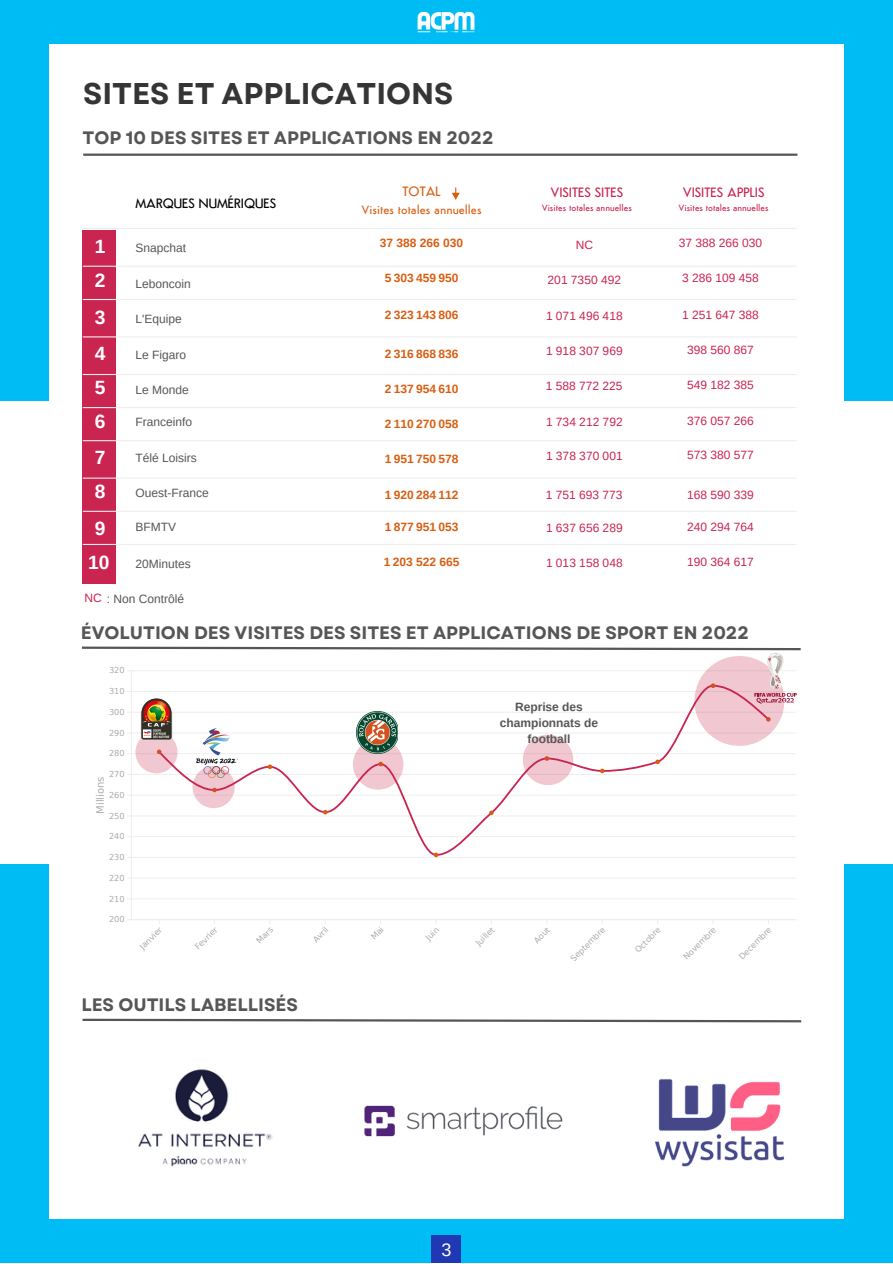
<style>
.page{position:relative;width:893px;height:1264px;background:#fff}
.page>*{position:absolute;margin:0;border:0;box-sizing:border-box;transform-origin:0 0}
.t1{font:700 30px "Garet";color:#353535}
.t2{font:700 19.2px/34.5px "Arimo";color:#fff}
.t3{font:700 18px "Garet";color:#565656}
.t4{font:18px "Arimo";color:#fff}
.t5{font:500 13.5px "Semplicita";color:#ca2451}
.t6{font:500 13.5px "Semplicita";color:#000}
.t7{font:500 13.5px "Semplicita";color:#d85e12}
.t8{font:12px "Arimo";color:#ca2451}
.t9{font:12px "Arimo";color:#565656}
.t10{font:700 12px "Arimo";color:#d85e12}
.t11{font:700 12px/16px "Arimo";color:#565656;text-align:center}
.t12{font:500 12px "Semplicita";color:#d85e12}
.t13{font:10.05px "DejaVu Sans";color:#aaa}
.t14{font:500 9px "Semplicita";color:#ca2451}
.t15{font:8.25px "DejaVu Sans";color:#aaa}
.s1{color:#ca2451}
</style>
<div class="page">
<div style="left:0;top:0;width:892px;height:1262px;background:#00bcf4"></div>
<div style="left:0;top:401px;width:892px;height:462px;background:#fff"></div>
<div style="left:49px;top:45px;width:794px;height:1173px;background:#fff"></div>
<hr style="left:131px;top:898px;width:665px;height:1px;background:#eee">
<hr style="left:131px;top:877px;width:665px;height:1px;background:#eee">
<hr style="left:131px;top:857px;width:665px;height:1px;background:#eee">
<hr style="left:131px;top:836px;width:665px;height:1px;background:#eee">
<hr style="left:131px;top:815px;width:665px;height:1px;background:#eee">
<hr style="left:131px;top:794px;width:665px;height:1px;background:#eee">
<hr style="left:131px;top:774px;width:665px;height:1px;background:#eee">
<hr style="left:131px;top:753px;width:665px;height:1px;background:#eee">
<hr style="left:131px;top:732px;width:665px;height:1px;background:#eee">
<hr style="left:131px;top:711px;width:665px;height:1px;background:#eee">
<hr style="left:131px;top:919px;width:665px;height:1px;background:#eee">
<hr style="left:131px;top:670px;width:1px;height:249px;background:#eee">
<svg style="left:157px;top:704px;width:613px;height:152px"></svg>
<svg style="left:268px;top:764px;width:4px;height:5px"></svg>
<svg style="left:323px;top:810px;width:4px;height:4px"></svg>
<svg style="left:434px;top:852px;width:4px;height:5px"></svg>
<svg style="left:489px;top:810px;width:4px;height:5px"></svg>
<svg style="left:600px;top:768px;width:4px;height:5px"></svg>
<svg style="left:655px;top:759px;width:4px;height:5px"></svg>
<div style="left:431px;top:1235px;width:29px;height:27px;background:#2038b4"></div>
<img style="left:405px;top:11px;width:81px;height:34px">
<hr style="left:83px;top:153px;width:714px;height:3px;background:#565656">
<div style="left:83px;top:230px;width:33px;height:353px;background:#ca2451"></div>
<hr style="left:83px;top:228px;width:713px;height:1px;background:#eee">
<hr style="left:83px;top:266px;width:713px;height:1px;background:#eee">
<hr style="left:83px;top:299px;width:713px;height:1px;background:#eee">
<hr style="left:83px;top:336px;width:713px;height:1px;background:#eee">
<hr style="left:83px;top:374px;width:713px;height:1px;background:#eee">
<hr style="left:83px;top:407px;width:713px;height:1px;background:#eee">
<hr style="left:83px;top:440px;width:713px;height:1px;background:#eee">
<hr style="left:83px;top:477px;width:713px;height:1px;background:#eee">
<hr style="left:83px;top:510px;width:713px;height:2px;background:#eee">
<hr style="left:83px;top:544px;width:713px;height:1px;background:#eee">
<svg style="left:451px;top:187px;width:9px;height:13px"></svg>
<svg style="left:82px;top:1018px;width:720px;height:5px"></svg>
<svg style="left:135px;top:731px;width:42px;height:42px"></svg>
<img style="left:140px;top:704px;width:32px;height:35px">
<svg style="left:353px;top:739px;width:50px;height:50px;background:#ecbbc7"></svg>
<img style="left:357px;top:711px;width:40px;height:42px">
<div style="left:694px;top:656px;width:90px;height:90px;background:#f1c7d2;border-radius:50%"></div>
<svg style="left:81px;top:646px;width:720px;height:58px"></svg>
<img style="left:196px;top:728px;width:42px;height:49px">
<svg style="left:192px;top:766px;width:43px;height:42px"></svg>
<img style="left:138px;top:1069px;width:135px;height:98px">
<img style="left:655px;top:1079px;width:130px;height:88px">
<img style="left:364px;top:1105px;width:199px;height:32px">
<svg style="left:522px;top:734px;width:51px;height:51px;background:#eec0cb"></svg>
<h1 class="t1" style="left:83px;top:72px;width:372px">SITES ET APPLICATIONS</h1>
<h3 class="t3" style="left:83px;top:125px;width:412px">TOP 10 DES SITES ET APPLICATIONS EN 2022</h3>
<p class="t7" style="left:402px;top:186px;width:39px">TOTAL</p>
<p class="t12" style="left:361px;top:205px;width:122px">Visites totales annuelles</p>
<p class="t5" style="left:682px;top:187px;width:83px">VISITES APPLIS</p>
<p class="t14" style="left:678px;top:204px;width:92px">Visites totales annuelles</p>
<p class="t8" style="left:678px;top:236px;width:85px">37 388 266 030</p>
<p class="t8" style="left:682px;top:271px;width:78px">3 286 109 458</p>
<p class="t8" style="left:682px;top:308px;width:78px">1 251 647 388</p>
<p class="t8" style="left:687px;top:343px;width:68px">398 560 867</p>
<p class="t8" style="left:687px;top:378px;width:68px">549 182 385</p>
<p class="t8" style="left:687px;top:414px;width:68px">376 057 266</p>
<p class="t8" style="left:687px;top:448px;width:68px">573 380 577</p>
<p class="t8" style="left:687px;top:488px;width:68px">168 590 339</p>
<p class="t8" style="left:687px;top:520px;width:68px">240 294 764</p>
<p class="t5" style="left:550px;top:187px;width:74px">VISITES SITES</p>
<p class="t14" style="left:541px;top:205px;width:92px">Visites totales annuelles</p>
<p class="t8" style="left:575px;top:238px;width:19px">NC</p>
<p class="t8" style="left:547px;top:273px;width:75px">201 7350 492</p>
<p class="t8" style="left:546px;top:309px;width:78px">1 071 496 418</p>
<p class="t8" style="left:546px;top:344px;width:78px">1 918 307 969</p>
<p class="t8" style="left:546px;top:379px;width:78px">1 588 772 225</p>
<p class="t8" style="left:546px;top:415px;width:78px">1 734 212 792</p>
<p class="t8" style="left:546px;top:449px;width:78px">1 378 370 001</p>
<p class="t8" style="left:546px;top:488px;width:78px">1 751 693 773</p>
<p class="t8" style="left:546px;top:521px;width:78px">1 637 656 289</p>
<p class="t8" style="left:546px;top:556px;width:78px">1 013 158 048</p>
<p class="t6" style="left:135px;top:198px;width:142px">MARQUES NUMÉRIQUES</p>
<p class="t10" style="left:380px;top:236px;width:85px">37 388 266 030</p>
<p class="t10" style="left:384px;top:271px;width:75px">5 303 459 950</p>
<p class="t10" style="left:384px;top:308px;width:75px">2 323 143 806</p>
<p class="t10" style="left:384px;top:347px;width:75px">2 316 868 836</p>
<p class="t10" style="left:384px;top:382px;width:75px">2 137 954 610</p>
<p class="t10" style="left:384px;top:417px;width:75px">2 110 270 058</p>
<p class="t10" style="left:384px;top:452px;width:75px">1 951 750 578</p>
<p class="t10" style="left:384px;top:488px;width:75px">1 920 284 112</p>
<p class="t10" style="left:384px;top:520px;width:75px">1 877 951 053</p>
<p class="t10" style="left:384px;top:554px;width:77px">1 203 522 665</p>
<h2 class="t2" style="left:95px;top:230px;width:12px;line-height:33.9px">1<br>2</h2>
<h2 class="t2" style="left:95px;top:299px;width:12px;line-height:36.6px">3<br>4</h2>
<h2 class="t2" style="left:95px;top:370px;width:12px;text-align:justify">5<br>6<br>7<br>8</h2>
<h2 class="t2" style="left:95px;top:510px;width:12px">9</h2>
<p class="t9" style="left:135px;top:241px;width:52px">Snapchat</p>
<p class="t9" style="left:135px;top:277px;width:57px">Leboncoin</p>
<p class="t9" style="left:135px;top:312px;width:48px">L'Equipe</p>
<p class="t9" style="left:135px;top:348px;width:52px">Le Figaro</p>
<p class="t9" style="left:135px;top:383px;width:55px">Le Monde</p>
<p class="t9" style="left:135px;top:415px;width:58px">Franceinfo</p>
<p class="t9" style="left:135px;top:451px;width:63px">Télé Loisirs</p>
<p class="t9" style="left:135px;top:486px;width:75px">Ouest-France</p>
<p class="t9" style="left:135px;top:520px;width:42px">BFMTV</p>
<p class="t9" style="left:135px;top:557px;width:57px">20Minutes</p>
<h2 class="t2" style="left:88px;top:545px;width:23px">10</h2>
<p class="t8" style="left:687px;top:554px;width:68px">190 364 617</p>
<p class="t9" style="left:84px;top:592px;width:101px"><span class="s1">NC</span> : Non Contrôlé</p>
<h3 class="t3" style="left:81px;top:619px;width:669px">ÉVOLUTION DES VISITES DES SITES ET APPLICATIONS DE SPORT EN 2022</h3>
<p class="t15" style="left:109px;top:665px;width:17px">320</p>
<p class="t15" style="left:109px;top:686px;width:17px">310</p>
<p class="t15" style="left:109px;top:728px;width:17px">290</p>
<p class="t15" style="left:109px;top:748px;width:17px">280</p>
<p class="t15" style="left:109px;top:769px;width:17px">270</p>
<p class="t15" style="left:109px;top:790px;width:17px">260</p>
<p class="t15" style="left:109px;top:811px;width:17px">250</p>
<p class="t15" style="left:109px;top:831px;width:17px">240</p>
<p class="t15" style="left:109px;top:852px;width:17px">230</p>
<p class="t15" style="left:109px;top:873px;width:17px">220</p>
<p class="t15" style="left:109px;top:893px;width:17px">210</p>
<p class="t15" style="left:109px;top:707px;width:17px">300</p>
<p class="t13" style="left:94px;top:813px;width:39px;rotate:-90deg">Millions</p>
<p class="t15" style="left:109px;top:914px;width:17px">200</p>
<p class="t11" style="left:499px;top:698px;width:100px">Reprise des championnats de football</p>
<p class="t15" style="left:138px;top:944px;width:30px;rotate:-45deg">Janvier</p>
<p class="t15" style="left:193px;top:944px;width:30px;rotate:-45deg">Fevrier</p>
<p class="t15" style="left:254px;top:938px;width:21px;rotate:-45deg">Mars</p>
<p class="t15" style="left:311px;top:937px;width:19px;rotate:-45deg">Avril</p>
<p class="t15" style="left:424px;top:935px;width:17px;rotate:-45deg">Juin</p>
<p class="t15" style="left:474px;top:940px;width:24px;rotate:-45deg">Juillet</p>
<p class="t15" style="left:532px;top:938px;width:20px;rotate:-45deg">Aout</p>
<p class="t15" style="left:568px;top:956px;width:46px;rotate:-45deg">Septembre</p>
<p class="t15" style="left:633px;top:947px;width:34px;rotate:-45deg">Octobre</p>
<p class="t15" style="left:681px;top:954px;width:44px;rotate:-45deg">Novembre</p>
<p class="t15" style="left:737px;top:954px;width:44px;rotate:-45deg">Decembre</p>
<h3 class="t3" style="left:81px;top:991px;width:218px">LES OUTILS LABELLISÉS</h3>
<h3 class="t4" style="left:441px;top:1239px;width:11px">3</h3>
</div>
